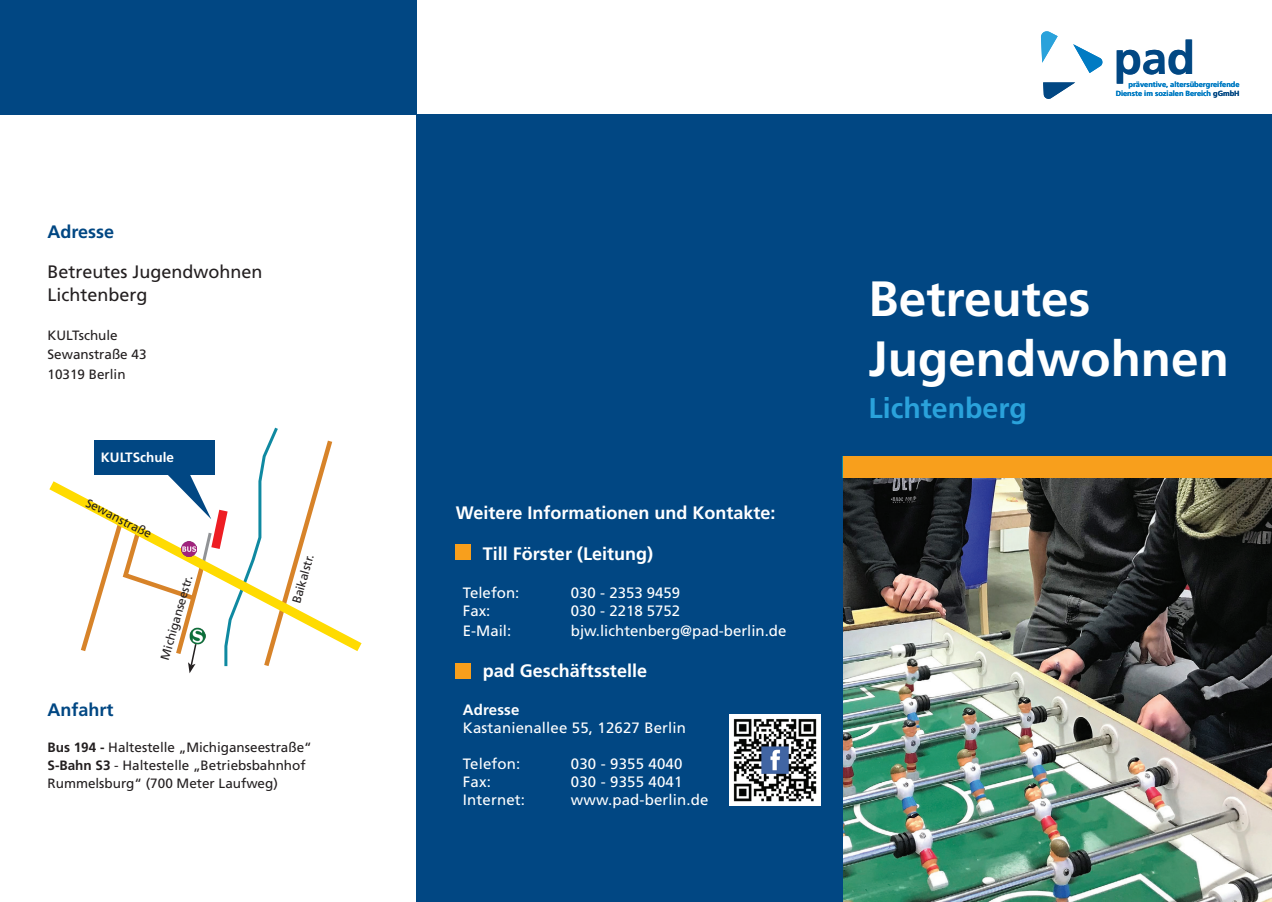
<style>
.page{position:relative;width:1272px;height:902px;background:#fff}
.page>*{position:absolute;margin:0;border:0;box-sizing:border-box;transform-origin:0 0}
.t1{font:700 49.5px/59.4px "Frutiger";color:#fff}
.t2{font:700 45.9px "Frutiger";color:#014783}
.t3{font:700 28.5px "Frutiger";color:#2aa2db}
.t4{font:700 18px "Frutiger";color:#fff}
.t5{font:18px/22.5px "Frutiger";color:#231f20}
.t6{font:700 18px "Frutiger";color:#014783}
.t7{font:15px "Frutiger";letter-spacing:.01em;color:#fff}
.t8{font:700 15px "Frutiger";letter-spacing:.01em;color:#fff}
.t9{font:13.5px/19.5px "Frutiger";color:#231f20}
.t10{font:700 13.5px "Frutiger";color:#fff}
.t11{font:12.15px "Frutiger";color:#231f20}
.t12{font:700 7.5px/9.4px "Frutiger";color:#007bc3;text-align:right}
.s1{font-weight:700}
.s2{color:#014783}
</style>
<div class="page">
<div style="left:417px;top:115px;width:854px;height:786px;background:#014783"></div>
<div style="left:0;top:0;width:417px;height:115px;background:#014783"></div>
<svg style="left:1041px;top:31px;width:16px;height:32px"></svg>
<svg style="left:1073px;top:44px;width:29px;height:29px"></svg>
<svg style="left:1043px;top:82px;width:32px;height:17px"></svg>
<svg style="left:49px;top:481px;width:313px;height:170px"></svg>
<svg style="left:77px;top:427px;width:258px;height:246px"></svg>
<img style="left:189px;top:628px;width:17px;height:16px">
<img style="left:843px;top:478px;width:428px;height:423px">
<div style="left:843px;top:456px;width:428px;height:22px;background:#f89f1c"></div>
<div style="left:455px;top:663px;width:15px;height:15px;background:#f89f1c"></div>
<div style="left:455px;top:544px;width:16px;height:16px;background:#f89f1c"></div>
<img style="left:729px;top:714px;width:91px;height:91px">
<p class="t6" style="left:47px;top:221px;width:68px">Adresse</p>
<p class="t5" style="left:47px;top:260px;width:217px">Betreutes Jugendwohnen<br>Lichtenberg</p>
<p class="t9" style="left:47px;top:325px;width:101px">KULTschule<br>Sewanstraße 43<br>10319 Berlin</p>
<p class="t10" style="left:101px;top:449px;width:75px">KULTSchule</p>
<p class="t11" style="left:90px;top:495px;width:74px;rotate:27deg">Sewanstraße</p>
<p class="t11" style="left:158px;top:657px;width:89px;rotate:-74deg">Michiganseestr.</p>
<p class="t11" style="left:289px;top:601px;width:52px;rotate:-74deg">Baikalstr.</p>
<p class="t6" style="left:47px;top:699px;width:68px">Anfahrt</p>
<p class="t9" style="left:47px;top:738px;width:266px;line-height:18px"><span class="s1">Bus 194 -</span> Haltestelle „Michiganseestraße“<br><span class="s1">S-Bahn S3</span> - Haltestelle „Betriebsbahnhof<br>Rummelsburg“ (700 Meter Laufweg)</p>
<p class="t4" style="left:456px;top:502px;width:321px">Weitere Informationen und Kontakte:</p>
<p class="t4" style="left:483px;top:543px;width:172px">Till Förster (Leitung)</p>
<p class="t7" style="left:463px;top:583px;width:58px">Telefon:</p>
<p class="t7" style="left:571px;top:583px;width:111px">030 - 2353 9459</p>
<p class="t7" style="left:463px;top:601px;width:29px">Fax:</p>
<p class="t7" style="left:571px;top:601px;width:111px">030 - 2218 5752</p>
<p class="t7" style="left:463px;top:621px;width:50px">E-Mail:</p>
<p class="t7" style="left:571px;top:621px;width:217px">bjw.lichtenberg@pad-berlin.de</p>
<p class="t4" style="left:483px;top:660px;width:166px">pad Geschäftsstelle</p>
<p class="t8" style="left:463px;top:700px;width:58px">Adresse</p>
<p class="t7" style="left:463px;top:718px;width:224px">Kastanienallee 55, 12627 Berlin</p>
<p class="t7" style="left:463px;top:754px;width:59px">Telefon:</p>
<p class="t7" style="left:571px;top:754px;width:113px">030 - 9355 4040</p>
<p class="t7" style="left:463px;top:772px;width:29px">Fax:</p>
<p class="t7" style="left:571px;top:772px;width:113px">030 - 9355 4041</p>
<p class="t7" style="left:463px;top:790px;width:64px">Internet:</p>
<p class="t7" style="left:571px;top:790px;width:139px">www.pad-berlin.de</p>
<h2 class="t2" style="left:1113px;top:31px;width:83px">pad</h2>
<p class="t12" style="left:1115px;top:79px;width:125px">präventive, altersübergreifende<br>Dienste im sozialen Bereich <span class="s2">gGmbH</span></p>
<h1 class="t1" style="left:868px;top:269px;width:362px">Betreutes<br>Jugendwohnen</h1>
<h3 class="t3" style="left:868px;top:391px;width:160px">Lichtenberg</h3>
</div>
